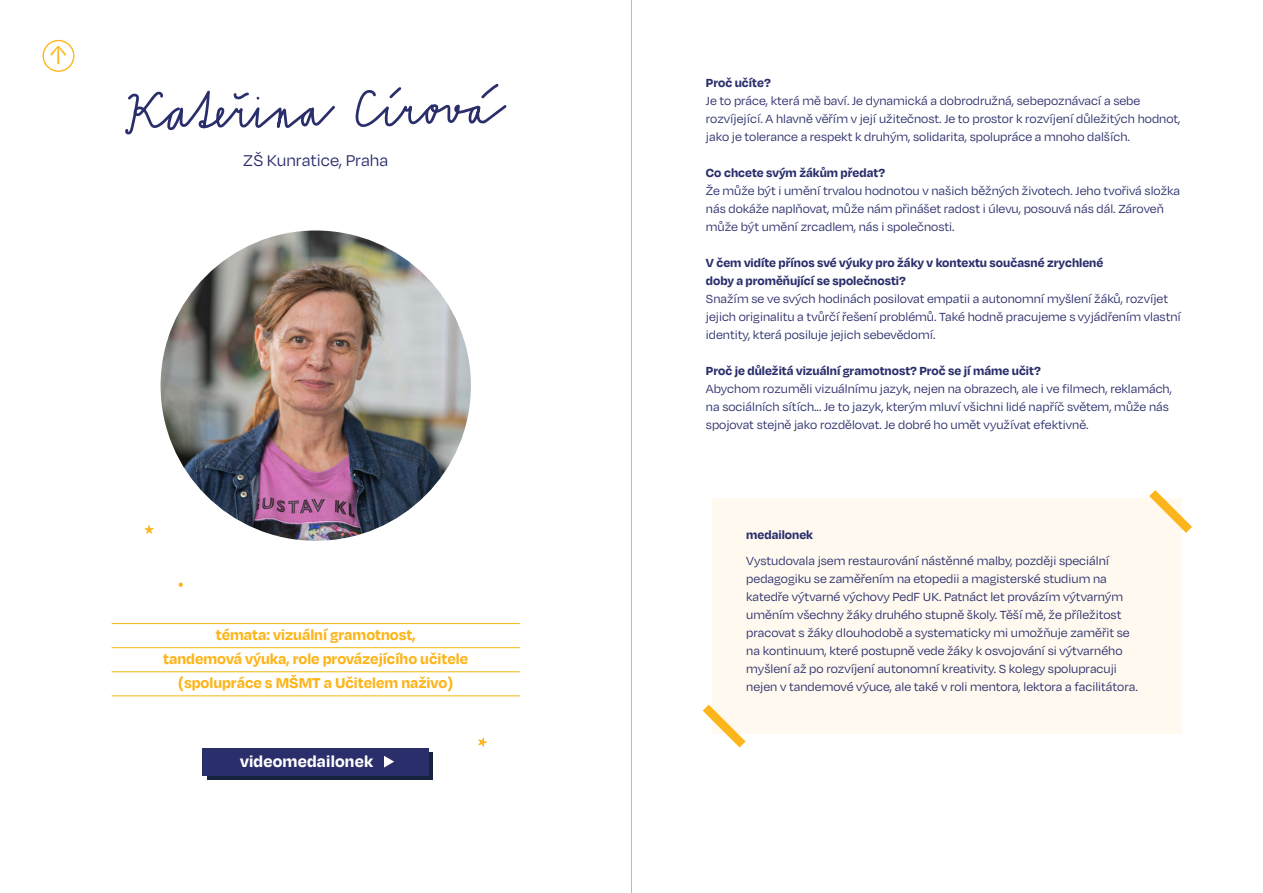
<style>
.page{position:relative;width:1263px;height:893px;background:#fff}
.page>*{position:absolute;margin:0;border:0;box-sizing:border-box;transform-origin:0 0}
.t1{font:26.7px "Degular";color:#fcb51b}
.t2{font:18px "Degular";color:#2a2e6b}
.t3{font:700 18px "Degular";letter-spacing:.01em;color:#fff}
.t4{font:700 16.5px/24px "Degular";color:#fcb51b;text-align:center}
.t5{font:13.5px/18px "Degular";color:#2a2e6b}
.t6{font:700 13.5px/18px "Degular";color:#2a2e6b}
</style>
<div class="page">
<div style="left:207px;top:753px;width:225px;height:27px;background:#17243d"></div>
<div style="left:203px;top:748px;width:226px;height:28px;background:#2a2e6b"></div>
<svg style="left:384px;top:756px;width:10px;height:11px"></svg>
<div style="left:712px;top:498px;width:470px;height:236px;background:#fff9ef"></div>
<svg style="left:1149px;top:490px;width:43px;height:43px"></svg>
<svg style="left:703px;top:705px;width:42px;height:42px"></svg>
<svg style="left:125px;top:90px;width:210px;height:45px"></svg>
<svg style="left:355px;top:83px;width:152px;height:44px"></svg>
<img style="left:161px;top:230px;width:310px;height:311px;border-radius:155px">
<hr style="left:112px;top:647px;width:408px;height:1px;background:#f2b80d">
<hr style="left:112px;top:671px;width:408px;height:1px;background:#f2b80d">
<hr style="left:112px;top:623px;width:408px;height:1px;background:#f2b80d">
<hr style="left:112px;top:696px;width:408px;height:1px;background:#f2b80d">
<svg style="left:145px;top:525px;width:9px;height:9px"></svg>
<svg style="left:478px;top:738px;width:9px;height:9px"></svg>
<svg style="left:179px;top:583px;width:4px;height:4px"></svg>
<hr style="left:631px;top:0;width:1px;height:893px;background:#fcb51b">
<div style="left:43px;top:40px;width:31px;height:32px;border:1px solid #fcb51b;border-radius:50%"></div>
<h1 class="t1" style="left:49px;top:39px;width:20px">↑</h1>
<h2 class="t2" style="left:243px;top:149px;width:146px">ZŠ Kunratice, Praha</h2>
<p class="t4" style="left:163px;top:622px;width:306px">témata: vizuální gramotnost,<br>tandemová výuka, role provázejícího učitele (spolupráce s MŠMT a Učitelem naživo)</p>
<h2 class="t3" style="left:240px;top:750px;width:135px">videomedailonek</h2>
<p class="t6" style="left:706px;top:73px;width:66px">Proč učíte?</p>
<p class="t5" style="left:706px;top:91px;width:476px">Je to práce, která mě baví. Je dynamická a dobrodružná, sebepoznávací a sebe rozvíjející. A hlavně věřím v její užitečnost. Je to prostor k rozvíjení důležitých hodnot, jako je tolerance a respekt k druhým, solidarita, spolupráce a mnoho dalších.</p>
<p class="t6" style="left:706px;top:163px;width:181px">Co chcete svým žákům předat?</p>
<p class="t5" style="left:706px;top:181px;width:476px">Že může být i umění trvalou hodnotou v našich běžných životech. Jeho tvořivá složka nás dokáže naplňovat, může nám přinášet radost i úlevu, posouvá nás dál. Zároveň může být umění zrcadlem, nás i společnosti.</p>
<p class="t6" style="left:706px;top:253px;width:399px">V čem vidíte přínos své výuky pro žáky v kontextu současné zrychlené doby a proměňující se společnosti?</p>
<p class="t5" style="left:706px;top:289px;width:477px">Snažím se ve svých hodinách posilovat empatii a autonomní myšlení žáků, rozvíjet jejich originalitu a tvůrčí řešení problémů. Také hodně pracujeme s vyjádřením vlastní identity, která posiluje jejich sebevědomí.</p>
<p class="t6" style="left:706px;top:361px;width:336px">Proč je důležitá vizuální gramotnost? Proč se jí máme učit?</p>
<p class="t5" style="left:706px;top:379px;width:468px">Abychom rozuměli vizuálnímu jazyk, nejen na obrazech, ale i ve filmech, reklamách, na sociálních sítích... Je to jazyk, kterým mluví všichni lidé napříč světem, může nás spojovat stejně jako rozdělovat. Je dobré ho umět využívat efektivně.</p>
<p class="t6" style="left:746px;top:525px;width:68px">medailonek</p>
<p class="t5" style="left:746px;top:551px;width:393px">Vystudovala jsem restaurování nástěnné malby, později speciální pedagogiku se zaměřením na etopedii a magisterské studium na katedře výtvarné výchovy PedF UK. Patnáct let provázím výtvarným uměním všechny žáky druhého stupně školy. Těší mě, že příležitost pracovat s žáky dlouhodobě a systematicky mi umožňuje zaměřit se na kontinuum, které postupně vede žáky k osvojování si výtvarného myšlení až po rozvíjení autonomní kreativity. S kolegy spolupracuji nejen v tandemové výuce, ale také v roli mentora, lektora a facilitátora.</p>
</div>
